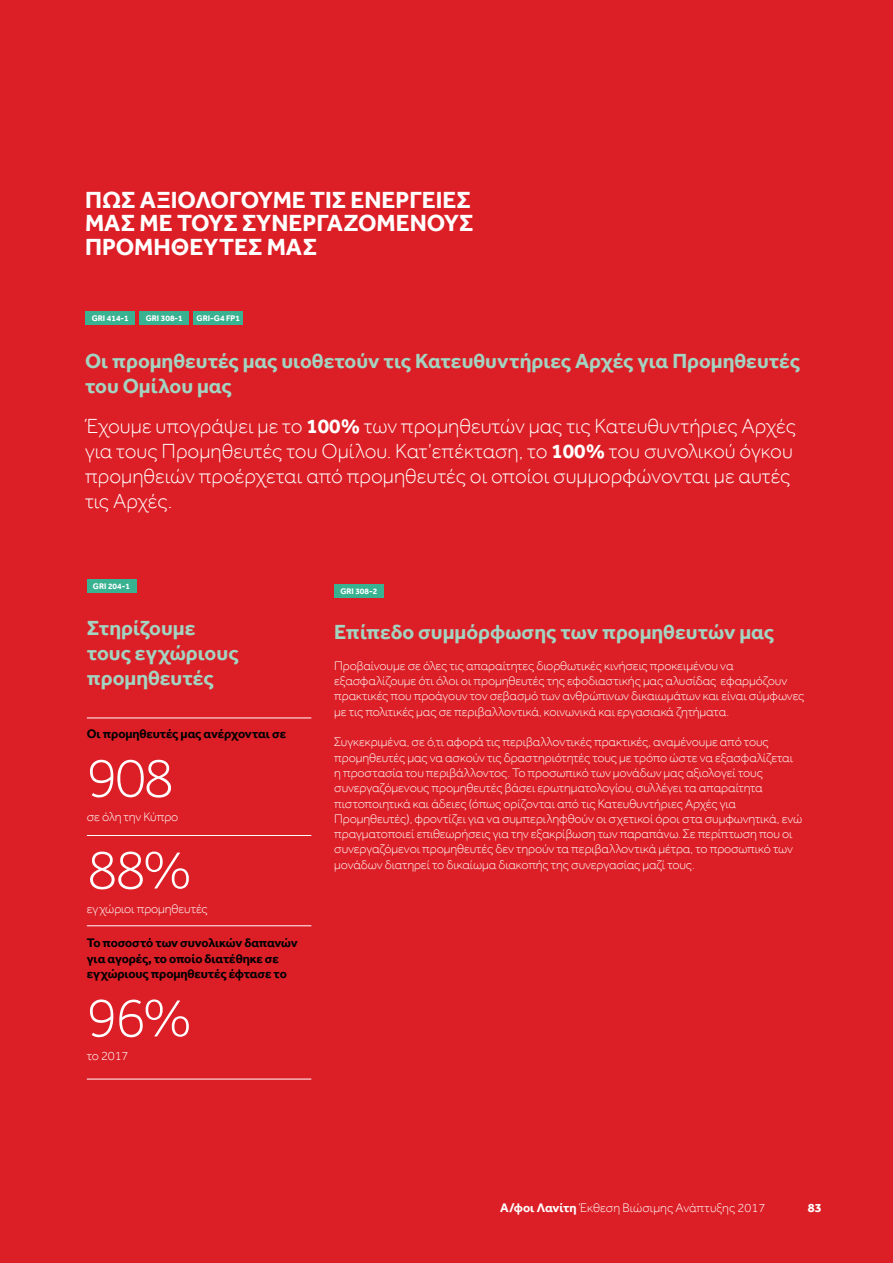
<style>
.page{position:relative;width:893px;height:1263px;background:#dc1f26}
.page>*{position:absolute;margin:0;border:0;box-sizing:border-box;transform-origin:0 0}
.t1{font:300 57px "Effra";letter-spacing:-.05em;color:#fff}
.t2{font:700 24px "Effra";color:#fff}
.t3{font:300 21px/24.8px "Effra";color:#fff}
.t4{font:700 21px/25.2px "Effra";color:#a3d3c1}
.t5{font:300 12.75px/15.3px "Effra";letter-spacing:-.01em;color:#fff}
.t6{font:700 12.75px/15.3px "Effra";letter-spacing:-.01em;color:#000}
.t7{font:700 12.75px "Effra";color:#fff}
.t8{font:700 8.4px "Effra";color:#fff}
.s1{font-weight:700}
</style>
<div class="page">
<div style="left:86px;top:311px;width:49px;height:14px;background:#39b291"></div>
<div style="left:140px;top:311px;width:49px;height:14px;background:#39b291"></div>
<div style="left:194px;top:311px;width:49px;height:14px;background:#39b291"></div>
<div style="left:87px;top:579px;width:49px;height:14px;background:#39b291"></div>
<hr style="left:87px;top:717px;width:224px;height:1px;background:#fff">
<hr style="left:87px;top:835px;width:224px;height:1px;background:#fff">
<hr style="left:87px;top:925px;width:224px;height:1px;background:#fff">
<hr style="left:87px;top:1079px;width:224px;height:1px;background:#fff">
<div style="left:334px;top:584px;width:50px;height:13px;background:#39b291"></div>
<h2 class="t2" style="left:85px;top:186px;width:110px">Πώς αξιολογού</h2>
<h2 class="t2" style="left:273px;top:186px;width:123px">με τις ενέργε</h2>
<h2 class="t2" style="left:436px;top:186px;width:21px">ιές</h2>
<h2 class="t2" style="left:85px;top:209px;width:218px">μας με τους συνεργα</h2>
<h2 class="t2" style="left:343px;top:209px;width:129px">ζόμενους</h2>
<h2 class="t2" style="left:85px;top:232px;width:217px">προμηθευτές μας</h2>
<p class="t8" style="left:92px;top:313px;width:39px">GRI 414-1</p>
<p class="t8" style="left:146px;top:313px;width:39px">GRI 308-1</p>
<p class="t8" style="left:197px;top:313px;width:45px">GRI-G4 FP1</p>
<h3 class="t4" style="left:85px;top:348px;width:716px">Οι προμηθευτές μας υιοθετούν τις Κατευθυντήριες Αρχές για Προμηθευτές του Ομίλου μας</h3>
<h3 class="t3" style="left:85px;top:414px;width:713px">Έχουμε υπογράψει με το <span class="s1">100%</span> των προμηθευτών μας τις Κατευθυντήριες Αρχές για τους Προμηθευτές του Ομίλου. Κατ’επέκταση, το <span class="s1">100%</span> του συνολικού όγκου προμηθειών προέρχεται από προμηθευτές οι οποίοι συμμορφώνονται με αυτές τις Αρχές.</h3>
<p class="t8" style="left:93px;top:581px;width:39px">GRI 204-1</p>
<h3 class="t4" style="left:87px;top:615px;width:153px">Στηρίζουμε τους εγχώριους προμηθευτές</h3>
<p class="t6" style="left:87px;top:726px;width:201px">Οι προμηθευτές μας ανέρχονται σε</p>
<h1 class="t1" style="left:87px;top:746px;width:89px">908</h1>
<p class="t5" style="left:87px;top:809px;width:93px">σε όλη την Κύπρο</p>
<h1 class="t1" style="left:87px;top:837px;width:106px">88%</h1>
<p class="t5" style="left:87px;top:900px;width:123px">εγχώριοι προμηθευτές</p>
<p class="t6" style="left:87px;top:935px;width:212px">Το ποσοστό των συνολικών δαπανών για αγορές, το οποίο διατέθηκε σε εγχώριους προμηθευτές έφτασε το</p>
<h1 class="t1" style="left:87px;top:985px;width:106px">96%</h1>
<p class="t5" style="left:87px;top:1048px;width:43px">το 2017</p>
<p class="t8" style="left:340px;top:586px;width:39px">GRI 308-2</p>
<h3 class="t4" style="left:334px;top:619px;width:442px">Επίπεδο συμμόρφωσης των προμηθευτών μας</h3>
<p class="t5" style="left:334px;top:658px;width:472px">Προβαίνουμε σε όλες τις απαραίτητες διορθωτικές κινήσεις προκειμένου να εξασφαλίζουμε ότι όλοι οι προμηθευτές της εφοδιαστικής μας αλυσίδας εφαρμόζουν πρακτικές που προάγουν τον σεβασμό των ανθρώπινων δικαιωμάτων και είναι σύμφωνες με τις πολιτικές μας σε περιβαλλοντικά, κοινωνικά και εργασιακά ζητήματα.</p>
<p class="t5" style="left:334px;top:734px;width:470px">Συγκεκριμένα, σε ό,τι αφορά τις περιβαλλοντικές πρακτικές, αναμένουμε από τους προμηθευτές μας να ασκούν τις δραστηριότητές τους με τρόπο ώστε να εξασφαλίζεται η προστασία του περιβάλλοντος. Το προσωπικό των μονάδων μας αξιολογεί τους συνεργαζόμενους προμηθευτές βάσει ερωτηματολογίου, συλλέγει τα απαραίτητα πιστοποιητικά και άδειες (όπως ορίζονται από τις Κατευθυντήριες Αρχές για Προμηθευτές), φροντίζει για να συμπεριληφθούν οι σχετικοί όροι στα συμφωνητικά, ενώ πραγματοποιεί επιθεωρήσεις για την εξακρίβωση των παραπάνω. Σε περίπτωση που οι συνεργαζόμενοι προμηθευτές δεν τηρούν τα περιβαλλοντικά μέτρα, το προσωπικό των μονάδων διατηρεί το δικαίωμα διακοπής της συνεργασίας μαζί τους.</p>
<p class="t5" style="left:500px;top:1200px;width:267px"><span class="s1">Α/φοι Λανίτη</span> Έκθεση Βιώσιμης Ανάπτυξης 2017</p>
<p class="t7" style="left:808px;top:1200px;width:15px">83</p>
</div>
